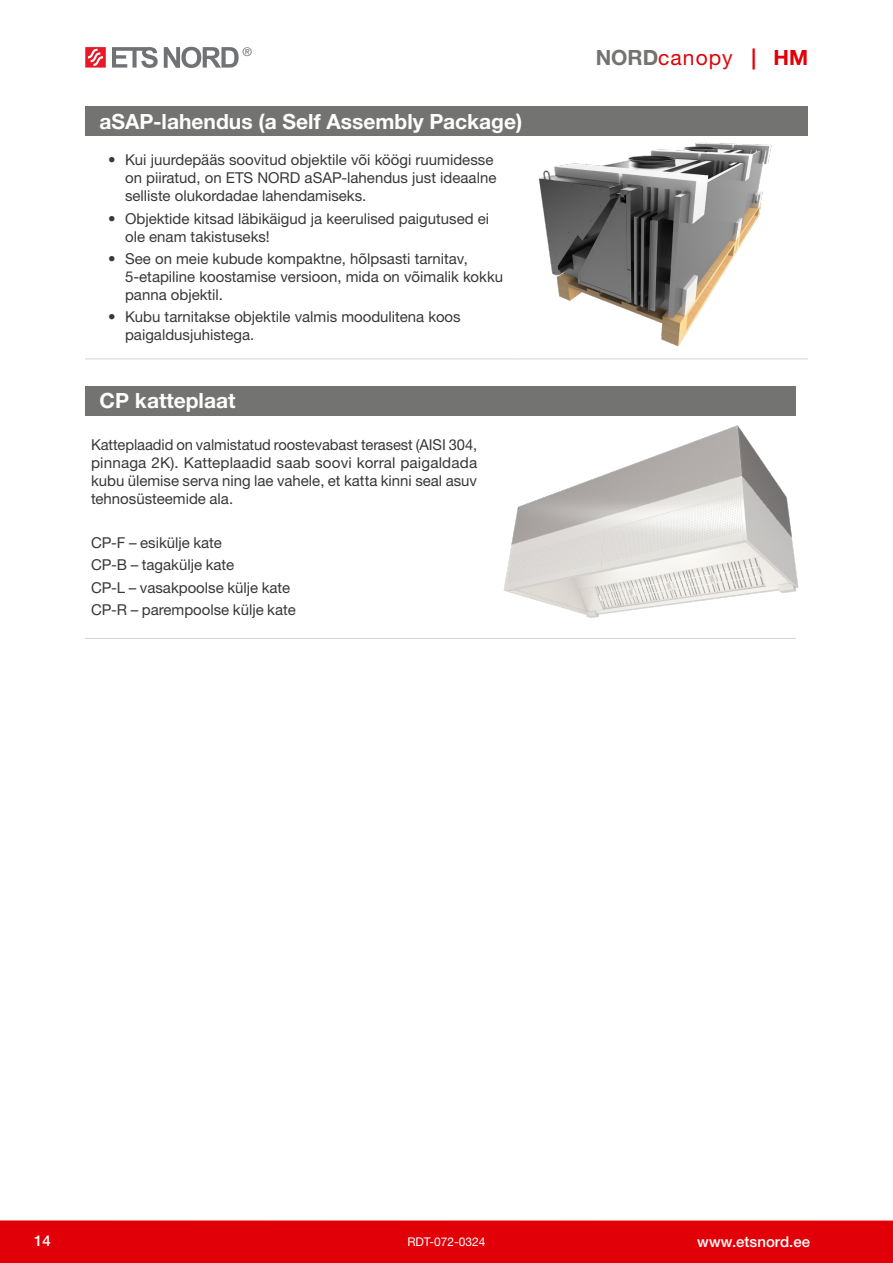
<style>
.page{position:relative;width:893px;height:1263px;background:#fff}
.page>*{position:absolute;margin:0;border:0;box-sizing:border-box;transform-origin:0 0}
.Tootenimi{font:700 21px "Helvetica Neue LTW1 G";color:#fff}
.t1{font:21px "Helvetica Neue LTW1 G";letter-spacing:.05em;color:#e10008}
.Tekst{font:15px/18px "Helvetica Neue LTW1 G";color:#383839}
.t2{font:500 15px "Helvetica Neue LTW1 G";color:#fff}
.t3{font:12px "Helvetica Neue LTW1 G";color:#fff}
.t4{font:12px "Helvetica Neue LTW1 G";color:#737372}
.s1{font-weight:700;color:#737372}
.s2{font-weight:700}
</style>
<div class="page">
<div style="left:0;top:1220px;width:893px;height:43px;background:#e10008"></div>
<svg style="left:85px;top:47px;width:21px;height:21px"></svg>
<svg style="left:112px;top:47px;width:46px;height:21px"></svg>
<svg style="left:164px;top:47px;width:75px;height:21px"></svg>
<div style="left:85px;top:106px;width:723px;height:30px;background:#737372"></div>
<hr style="left:85px;top:359px;width:430px;height:1px;background:#d1d3d4">
<hr style="left:515px;top:359px;width:293px;height:1px;background:#d1d3d4">
<div style="left:85px;top:386px;width:711px;height:30px;background:#737372"></div>
<hr style="left:85px;top:638px;width:398px;height:1px;background:#d1d3d4">
<hr style="left:483px;top:638px;width:313px;height:1px;background:#d1d3d4">
<img style="left:538px;top:142px;width:234px;height:205px">
<img style="left:503px;top:425px;width:296px;height:193px">
<p class="t4" style="left:243px;top:44px;width:11px">®</p>
<h1 class="t1" style="left:596px;top:44px;width:214px"><span class="s1">NORD</span>canopy <span class="s2">| HM</span></h1>
<p class="Tootenimi" style="left:100px;top:108px;width:424px">aSAP-lahendus (a Self Assembly Package)</p>
<p class="Tekst" style="left:125px;top:151px;width:373px;text-indent:-17px">• Kui juurdepääs soovitud objektile või köögi ruumidesse on piiratud, on ETS NORD aSAP-lahendus just ideaalne selliste olukordadae lahendamiseks.</p>
<p class="Tekst" style="left:125px;top:209px;width:366px;text-indent:-17px">• Objektide kitsad läbikäigud ja keerulised paigutused ei ole enam takistuseks!</p>
<p class="Tekst" style="left:125px;top:250px;width:380px;text-indent:-17px">• See on meie kubude kompaktne, hõlpsasti tarnitav,<br>5-etapiline koostamise versioon, mida on võimalik kokku panna objektil.</p>
<p class="Tekst" style="left:125px;top:308px;width:337px;text-indent:-17px">• Kubu tarnitakse objektile valmis moodulitena koos paigaldusjuhistega.</p>
<p class="Tootenimi" style="left:100px;top:388px;width:137px">CP katteplaat</p>
<p class="Tekst" style="left:91px;top:435px;width:388px;text-align:justify">Katteplaadid on valmistatud roostevabast terasest (AISI 304, pinnaga 2K). Katteplaadid saab soovi korral paigaldada kubu ülemise serva ning lae vahele, et katta kinni seal asuv tehnosüsteemide ala.</p>
<p class="Tekst" style="left:91px;top:534px;width:132px">CP-F – esikülje kate</p>
<p class="Tekst" style="left:91px;top:556px;width:145px">CP-B – tagakülje kate</p>
<p class="Tekst" style="left:91px;top:578px;width:201px">CP-L – vasakpoolse külje kate</p>
<p class="Tekst" style="left:91px;top:600px;width:206px">CP-R – parempoolse külje kate</p>
<p class="t2" style="left:34px;top:1232px;width:18px">14</p>
<p class="t3" style="left:407px;top:1234px;width:80px">RDT-072-0324</p>
<p class="t2" style="left:697px;top:1233px;width:114px">www.etsnord.ee</p>
</div>
